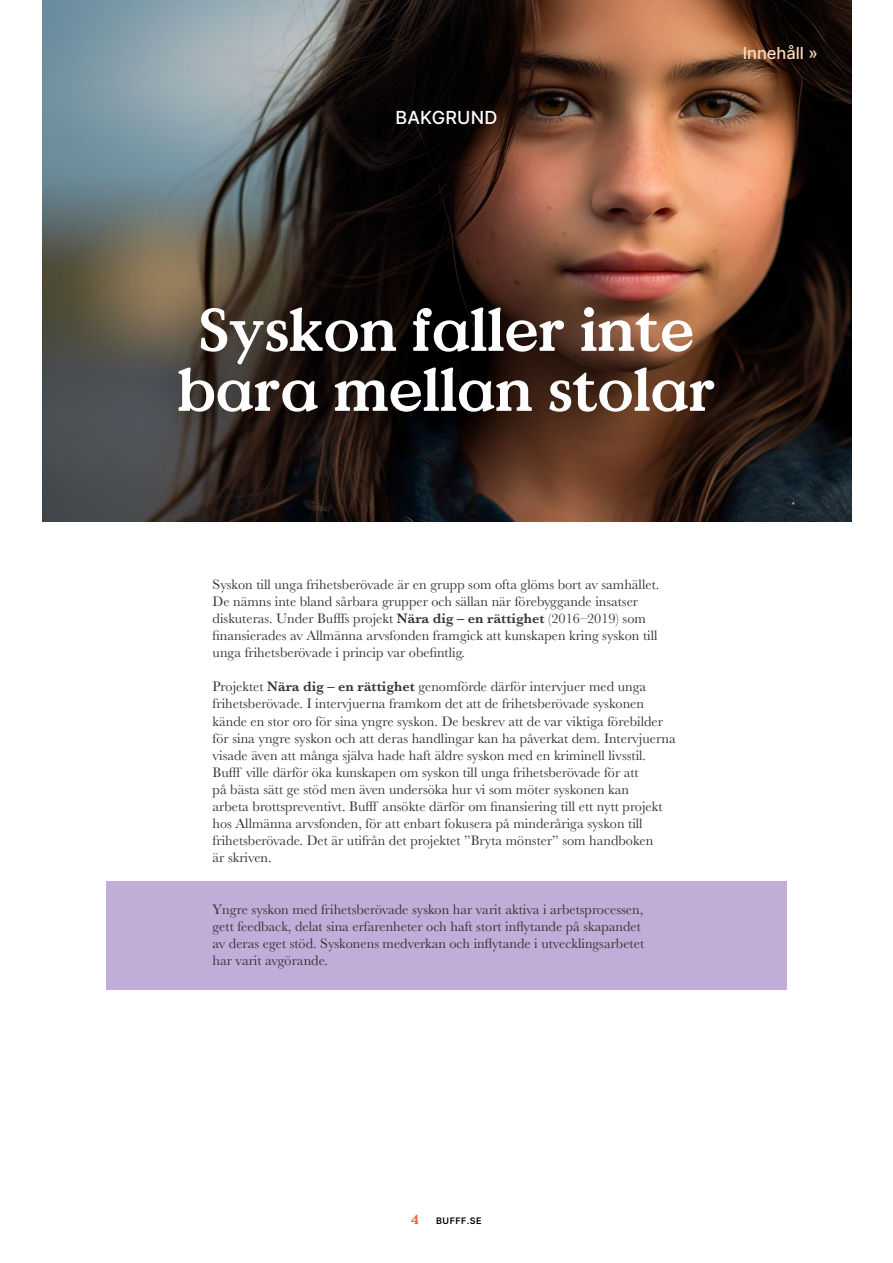
<style>
.page{position:relative;width:893px;height:1263px;background:#fff}
.page>*{position:absolute;margin:0;border:0;box-sizing:border-box;transform-origin:0 0}
.t1{font:60px/60px "Value Serif";color:#fff;text-align:center}
.t2{font:18px "Inter";letter-spacing:.01em;color:#fff}
.t3{font:16.5px "Inter";color:#fddcbf}
.t4{font:14.25px/17.1px "Baskerville";color:#333332}
.t5{font:13.5px "Value Serif";color:#ff6035}
.t6{font:9px "Inter";letter-spacing:.06em;color:#000}
.s1{font-weight:600}
</style>
<div class="page">
<img style="left:43px;top:0;width:808px;height:522px">
<div style="left:106px;top:882px;width:681px;height:108px;background:#c1add8"></div>
<div style="left:135px;top:264px;width:621px;height:193px;background:#000;opacity:.75"></div>
<p class="t2" style="left:396px;top:104px;width:103px">BAKGRUND</p>
<p class="t3" style="left:743px;top:41px;width:77px">Innehåll »</p>
<h1 class="t1" style="left:177px;top:299px;width:540px">Syskon faller inte bara mellan stolar</h1>
<p class="t4" style="left:213px;top:576px;width:448px">Syskon till unga frihetsberövade är en grupp som ofta glöms bort av samhället.<br>De nämns inte bland sårbara grupper och sällan när förebyggande insatser diskuteras. Under Bufffs projekt <span class="s1">Nära dig – en rättighet</span> (2016–2019) som finansierades av Allmänna arvsfonden framgick att kunskapen kring syskon till unga frihetsberövade i princip var obefintlig.</p>
<p class="t4" style="left:213px;top:678px;width:465px">Projektet <span class="s1">Nära dig – en rättighet</span> genomförde därför intervjuer med unga frihetsberövade. I intervjuerna framkom det att de frihetsberövade syskonen kände en stor oro för sina yngre syskon. De beskrev att de var viktiga förebilder för sina yngre syskon och att deras handlingar kan ha påverkat dem. Intervjuerna visade även att många själva hade haft äldre syskon med en kriminell livsstil.<br>Bufff ville därför öka kunskapen om syskon till unga frihetsberövade för att<br>på bästa sätt ge stöd men även undersöka hur vi som möter syskonen kan<br>arbeta brottspreventivt. Bufff ansökte därför om finansiering till ett nytt projekt hos Allmänna arvsfonden, för att enbart fokusera på minderåriga syskon till frihetsberövade. Det är utifrån det projektet ”Bryta mönster” som handboken<br>är skriven.</p>
<p class="t4" style="left:213px;top:901px;width:433px">Yngre syskon med frihetsberövade syskon har varit aktiva i arbetsprocessen, gett feedback, delat sina erfarenheter och haft stort inflytande på skapandet av deras eget stöd. Syskonens medverkan och inflytande i utvecklingsarbetet har varit avgörande.</p>
<p class="t5" style="left:411px;top:1211px;width:9px">4</p>
<p class="t6" style="left:436px;top:1214px;width:47px">BUFFF.SE</p>
</div>
